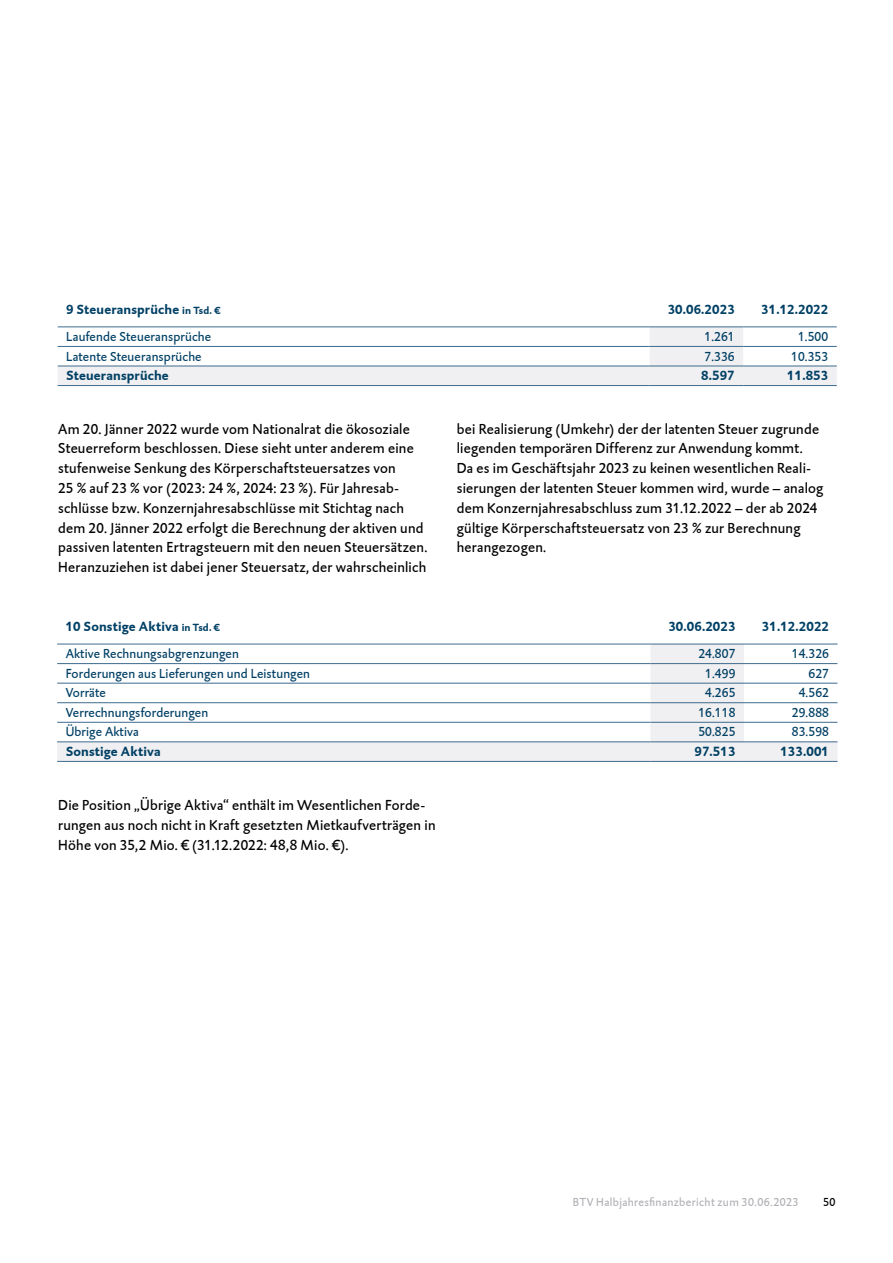
<style>
.page{position:relative;width:893px;height:1263px;background:#fff}
.page>*{position:absolute;margin:0;border:0;box-sizing:border-box;transform-origin:0 0}
.t1{font:15px/19.8px "DTL Caspari T";letter-spacing:.015em;color:#000}
.t2{font:13.5px "DTL Caspari T";letter-spacing:.01em;color:#004065}
.t3{font:700 13.5px "DTL Caspari T";letter-spacing:.01em;color:#004065}
.t4{font:12px "DTL Caspari T";letter-spacing:.03em;color:#b1b2b7}
.t5{font:12px "DTL Caspari T";color:#000}
.s1{font-size:10.5px}
</style>
<div class="page">
<svg style="left:57px;top:645px;width:780px;height:116px"></svg>
<hr style="left:57px;top:644px;width:593px;height:1px;background:#3e6b8e">
<hr style="left:650px;top:644px;width:94px;height:1px;background:#3e6b8e">
<hr style="left:744px;top:644px;width:93px;height:1px;background:#3e6b8e">
<hr style="left:57px;top:663px;width:593px;height:1px;background:#3e6b8e">
<hr style="left:650px;top:663px;width:94px;height:1px;background:#3e6b8e">
<hr style="left:744px;top:663px;width:93px;height:1px;background:#3e6b8e">
<hr style="left:57px;top:683px;width:593px;height:1px;background:#3e6b8e">
<hr style="left:650px;top:683px;width:94px;height:1px;background:#3e6b8e">
<hr style="left:744px;top:683px;width:93px;height:1px;background:#3e6b8e">
<hr style="left:57px;top:702px;width:593px;height:1px;background:#3e6b8e">
<hr style="left:650px;top:702px;width:94px;height:1px;background:#3e6b8e">
<hr style="left:744px;top:702px;width:93px;height:1px;background:#3e6b8e">
<hr style="left:57px;top:722px;width:593px;height:1px;background:#3e6b8e">
<hr style="left:650px;top:722px;width:94px;height:1px;background:#3e6b8e">
<hr style="left:744px;top:722px;width:93px;height:1px;background:#3e6b8e">
<hr style="left:57px;top:742px;width:593px;height:1px;background:#3e6b8e">
<hr style="left:650px;top:742px;width:94px;height:1px;background:#3e6b8e">
<hr style="left:744px;top:742px;width:93px;height:1px;background:#3e6b8e">
<hr style="left:57px;top:761px;width:593px;height:1px;background:#3e6b8e">
<hr style="left:650px;top:761px;width:94px;height:1px;background:#3e6b8e">
<hr style="left:744px;top:761px;width:93px;height:1px;background:#3e6b8e">
<svg style="left:58px;top:328px;width:779px;height:57px"></svg>
<hr style="left:58px;top:327px;width:592px;height:1px;background:#3e6b8e">
<hr style="left:650px;top:327px;width:93px;height:1px;background:#3e6b8e">
<hr style="left:743px;top:327px;width:94px;height:1px;background:#3e6b8e">
<hr style="left:58px;top:346px;width:592px;height:1px;background:#3e6b8e">
<hr style="left:650px;top:346px;width:93px;height:1px;background:#3e6b8e">
<hr style="left:743px;top:346px;width:94px;height:1px;background:#3e6b8e">
<hr style="left:58px;top:366px;width:592px;height:1px;background:#3e6b8e">
<hr style="left:650px;top:366px;width:93px;height:1px;background:#3e6b8e">
<hr style="left:743px;top:366px;width:94px;height:1px;background:#3e6b8e">
<hr style="left:58px;top:385px;width:592px;height:1px;background:#3e6b8e">
<hr style="left:650px;top:385px;width:93px;height:1px;background:#3e6b8e">
<hr style="left:743px;top:385px;width:94px;height:1px;background:#3e6b8e">
<p class="t3" style="left:66px;top:300px;width:155px">9 Steueransprüche <span class="s1">in Tsd. €</span></p>
<p class="t3" style="left:668px;top:300px;width:69px">30.06.2023</p>
<p class="t3" style="left:761px;top:300px;width:69px">31.12.2022</p>
<p class="t2" style="left:66px;top:328px;width:146px">Laufende Steueransprüche</p>
<p class="t2" style="left:704px;top:328px;width:32px">1.261</p>
<p class="t2" style="left:798px;top:328px;width:32px">1.500</p>
<p class="t2" style="left:66px;top:348px;width:137px">Latente Steueransprüche</p>
<p class="t2" style="left:704px;top:348px;width:32px">7.336</p>
<p class="t2" style="left:791px;top:348px;width:39px">10.353</p>
<p class="t3" style="left:66px;top:367px;width:104px">Steueransprüche</p>
<p class="t3" style="left:701px;top:367px;width:35px">8.597</p>
<p class="t3" style="left:787px;top:367px;width:43px">11.853</p>
<p class="t1" style="left:58px;top:419px;width:371px">Am 20. Jänner 2022 wurde vom Nationalrat die ökosoziale Steuerreform beschlossen. Diese sieht unter anderem eine stufenweise Senkung des Körperschaftsteuersatzes von<br>25 % auf 23 % vor (2023: 24 %, 2024: 23 %). Für Jahresab&shy;schlüsse bzw. Konzernjahresabschlüsse mit Stichtag nach dem 20. Jänner 2022 erfolgt die Berechnung der aktiven und passiven latenten Ertragsteuern mit den neuen Steuersätzen.<br>Heranzuziehen ist dabei jener Steuersatz, der wahrscheinlich</p>
<p class="t1" style="left:457px;top:419px;width:368px">bei Realisierung (Umkehr) der der latenten Steuer zugrunde liegenden temporären Differenz zur Anwendung kommt.<br>Da es im Geschäftsjahr 2023 zu keinen wesentlichen Reali&shy;sierungen der latenten Steuer kommen wird, wurde – analog dem Konzernjahresabschluss zum 31.12.2022 – der ab 2024 gültige Körperschaftsteuersatz von 23 % zur Berechnung herangezogen.</p>
<p class="t3" style="left:66px;top:618px;width:155px">10 Sonstige Aktiva <span class="s1">in Tsd. €</span></p>
<p class="t3" style="left:668px;top:618px;width:69px">30.06.2023</p>
<p class="t3" style="left:762px;top:618px;width:69px">31.12.2022</p>
<p class="t2" style="left:66px;top:645px;width:175px">Aktive Rechnungsabgrenzungen</p>
<p class="t2" style="left:698px;top:645px;width:39px">24.807</p>
<p class="t2" style="left:792px;top:645px;width:39px">14.326</p>
<p class="t2" style="left:66px;top:665px;width:246px">Forderungen aus Lieferungen und Leistungen</p>
<p class="t2" style="left:705px;top:665px;width:32px">1.499</p>
<p class="t2" style="left:808px;top:665px;width:22px">627</p>
<p class="t2" style="left:66px;top:684px;width:42px">Vorräte</p>
<p class="t2" style="left:705px;top:684px;width:32px">4.265</p>
<p class="t2" style="left:799px;top:684px;width:32px">4.562</p>
<p class="t2" style="left:66px;top:704px;width:144px">Verrechnungsforderungen</p>
<p class="t2" style="left:698px;top:704px;width:39px">16.118</p>
<p class="t2" style="left:792px;top:704px;width:39px">29.888</p>
<p class="t2" style="left:66px;top:723px;width:75px">Übrige Aktiva</p>
<p class="t2" style="left:698px;top:723px;width:39px">50.825</p>
<p class="t2" style="left:792px;top:723px;width:39px">83.598</p>
<p class="t3" style="left:66px;top:742px;width:97px">Sonstige Aktiva</p>
<p class="t3" style="left:694px;top:742px;width:43px">97.513</p>
<p class="t3" style="left:780px;top:742px;width:50px">133.001</p>
<p class="t1" style="left:58px;top:795px;width:379px">Die Position „Übrige Aktiva“ enthält im Wesentlichen Forde&shy;rungen aus noch nicht in Kraft gesetzten Mietkaufverträgen in<br>Höhe von 35,2 Mio. € (31.12.2022: 48,8 Mio. €).</p>
<p class="t4" style="left:573px;top:1194px;width:227px">BTV Halbjahresfinanzbericht zum 30.06.2023</p>
<p class="t5" style="left:823px;top:1194px;width:14px">50</p>
</div>
